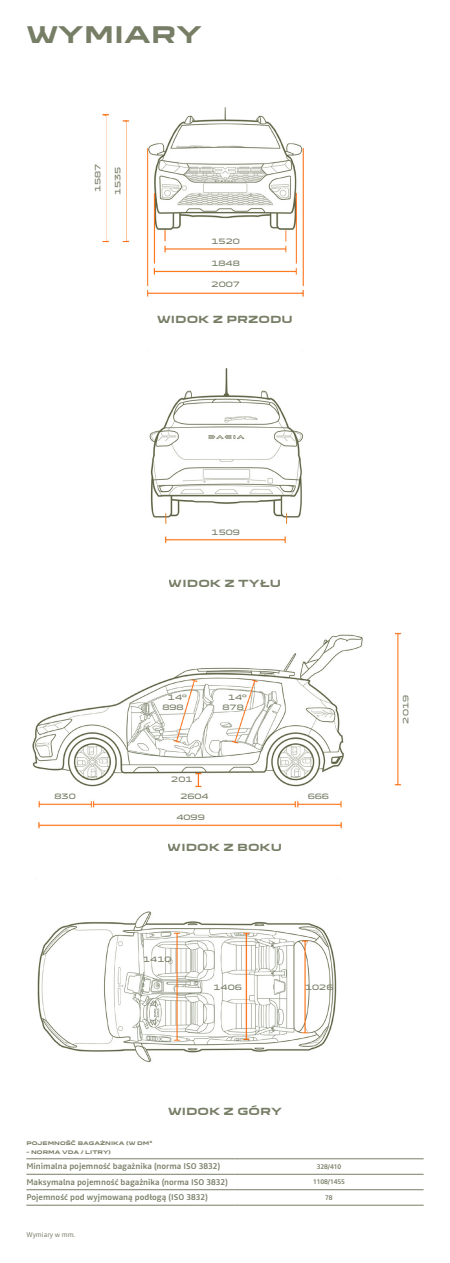
<style>
.page{position:relative;width:450px;height:1263px;background:#fff}
.page>*{position:absolute;margin:0;border:0;box-sizing:border-box;transform-origin:0 0}
.t1{font:700 22.4px "Dacia Block Extended";color:#777e66}
.t2{font:700 9.6px "Dacia Block Extended";color:#777e66}
.t3{font:500 8.4px "Read";color:#777e66}
.t4{font:7.2px "Dacia Block Extended";color:#777e66}
.t5{font:500 6.8px "Read";letter-spacing:-.01em;color:#777e66}
.t6{font:6.8px "Read";color:#777e66}
.t7{font:700 4.8px "Dacia Block Extended";color:#777e66}
</style>
<div class="page">
<img style="left:102px;top:107px;width:202px;height:190px">
<img style="left:149px;top:368px;width:154px;height:176px">
<img style="left:32px;top:632px;width:370px;height:197px">
<img style="left:37px;top:911px;width:300px;height:151px">
<div style="left:115px;top:122px;width:10px;height:118px;background:#fff"></div>
<div style="left:91px;top:116px;width:14px;height:124px;background:#fff"></div>
<hr style="left:26px;top:1174px;width:208px;height:1px;background:#777e66">
<hr style="left:234px;top:1174px;width:190px;height:1px;background:#777e66">
<hr style="left:26px;top:1189px;width:208px;height:1px;background:#777e66">
<hr style="left:234px;top:1189px;width:190px;height:1px;background:#777e66">
<hr style="left:26px;top:1205px;width:208px;height:1px;background:#777e66">
<hr style="left:26px;top:1158px;width:208px;height:1px;background:#777e66">
<hr style="left:234px;top:1158px;width:190px;height:1px;background:#777e66">
<hr style="left:234px;top:1205px;width:190px;height:1px;background:#777e66">
<h1 class="t1" style="left:26px;top:22px;width:177px">WYMIARY</h1>
<p class="t4" style="left:92px;top:192px;width:30px;rotate:-90deg">1587</p>
<p class="t4" style="left:112px;top:195px;width:30px;rotate:-90deg">1535</p>
<p class="t4" style="left:212px;top:235px;width:30px">1520</p>
<p class="t4" style="left:211px;top:257px;width:30px">1848</p>
<p class="t4" style="left:212px;top:279px;width:30px">2007</p>
<p class="t2" style="left:157px;top:314px;width:137px">WIDOK Z PRZODU</p>
<p class="t4" style="left:212px;top:526px;width:30px">1509</p>
<p class="t2" style="left:169px;top:578px;width:114px">WIDOK Z TYŁU</p>
<p class="t4" style="left:168px;top:692px;width:20px">14°</p>
<p class="t4" style="left:228px;top:692px;width:20px">14°</p>
<p class="t4" style="left:162px;top:701px;width:23px">898</p>
<p class="t4" style="left:223px;top:701px;width:23px">878</p>
<p class="t4" style="left:171px;top:773px;width:23px">201</p>
<p class="t4" style="left:180px;top:790px;width:30px">2604</p>
<p class="t4" style="left:55px;top:791px;width:23px">830</p>
<p class="t4" style="left:308px;top:790px;width:23px">666</p>
<p class="t4" style="left:176px;top:811px;width:30px">4099</p>
<p class="t2" style="left:168px;top:842px;width:116px">WIDOK Z BOKU</p>
<p class="t4" style="left:143px;top:953px;width:30px">1410</p>
<p class="t4" style="left:214px;top:981px;width:30px">1406</p>
<p class="t4" style="left:305px;top:981px;width:30px">1026</p>
<p class="t2" style="left:168px;top:1106px;width:115px">WIDOK Z GÓRY</p>
<p class="t7" style="left:26px;top:1140px;width:127px">POJEMNOŚĆ BAGAŻNIKA (W DM<sup>3</sup></p>
<p class="t7" style="left:26px;top:1149px;width:86px">– NORMA VDA / LITRY)</p>
<p class="t3" style="left:26px;top:1160px;width:195px">Minimalna pojemność bagażnika (norma ISO 3832)</p>
<p class="t5" style="left:317px;top:1162px;width:26px">328/410</p>
<p class="t3" style="left:26px;top:1176px;width:203px">Maksymalna pojemność bagażnika (norma ISO 3832)</p>
<p class="t5" style="left:313px;top:1177px;width:34px">1108/1455</p>
<p class="t3" style="left:26px;top:1191px;width:183px">Pojemność pod wyjmowaną podłogą (ISO 3832)</p>
<p class="t5" style="left:325px;top:1192px;width:9px">78</p>
<p class="t6" style="left:26px;top:1229px;width:50px">Wymiary w mm.</p>
<p class="t4" style="left:400px;top:724px;width:31px;rotate:-90deg">2019</p>
</div>
